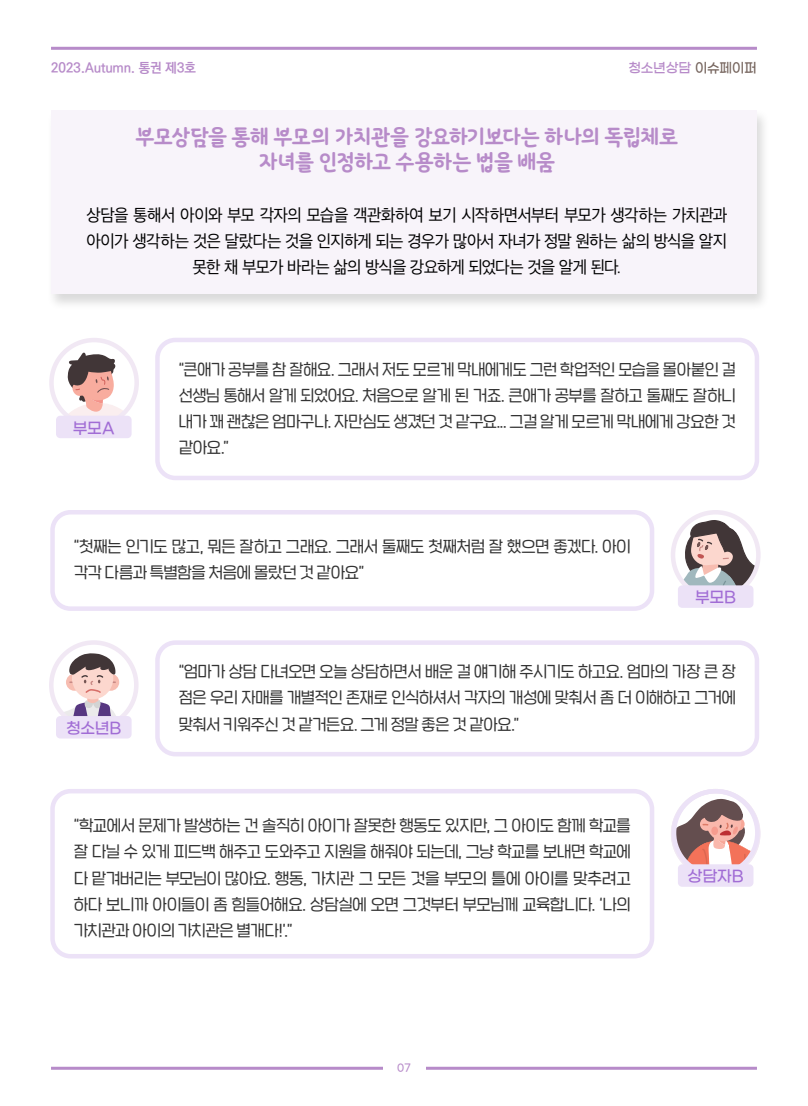
<style>
.page{position:relative;width:808px;height:1106px;background:#fff}
.page>*{position:absolute;margin:0;border:0;box-sizing:border-box;transform-origin:0 0}
.t1{font:22.5px/25.5px "SD Dunggulrim 2 d Bd";letter-spacing:-.06em;color:#b78bc9;text-align:center;scale:.96 1}
.t2{font:16.5px/26.2px "SD Gothic Neoa d Rg";letter-spacing:-.04em;color:#000;text-align:center;scale:.95 1}
.t3{font:15.75px/26.2px "SD Nemony 2 b Basic Lt";letter-spacing:-.015em;color:#333}
.t4{font:15.75px/26.2px "SD Nemony 2 b Basic Lt";letter-spacing:-.015em;color:#333;text-align:justify;scale:.96 1}
.t5{font:500 15.75px "Gmarket Sans";letter-spacing:-.02em;color:#a16dd5}
.t6{font:700 13.5px "Ko Pub World Dotum";letter-spacing:-.01em;color:#b78bc9}
.t7{font:13.5px "Gmarket Sans TTF Medium";letter-spacing:-.025em;color:#b78bc9}
.t8{font:10.5px "Gmarket Sans TTF Medium";color:#b78bc9}
.s1{color:#75645d}
</style>
<div class="page">
<hr style="left:51px;top:47px;width:706px;height:3px;background:#b78bc9">
<hr style="left:51px;top:1066px;width:706px;height:3px;background:#b78bc9">
<div style="left:383px;top:1054px;width:42px;height:30px;background:#fff"></div>
<svg style="left:54px;top:352px;width:80px;height:64px"></svg>
<div style="left:49px;top:338px;width:90px;height:89px;border:4px solid #f1e8f4;border-radius:50%"></div>
<svg style="left:673px;top:797px;width:85px;height:79px"></svg>
<svg style="left:51px;top:653px;width:83px;height:63px"></svg>
<div style="left:49px;top:640px;width:90px;height:89px;border:4px solid #f1e8f4;border-radius:50%"></div>
<svg style="left:676px;top:520px;width:80px;height:74px"></svg>
<div style="left:671px;top:510px;width:90px;height:90px;border:4px solid #f1e8f4;border-radius:50%"></div>
<div style="left:672px;top:789px;width:87px;height:87px;border:4px solid #ece2f7;border-radius:50%"></div>
<div style="left:46px;top:109px;width:724px;height:201px;background:#000;opacity:.15"></div>
<div style="left:51px;top:111px;width:705px;height:183px;background:#f8f4fa"></div>
<div style="left:155px;top:338px;width:604px;height:142px;border:4px solid #ece2f7;border-radius:18px"></div>
<div style="left:56px;top:416px;width:76px;height:22px;background:#ece2f7;border-radius:4px"></div>
<div style="left:50px;top:510px;width:604px;height:101px;border:4px solid #ece2f7;border-radius:18px"></div>
<div style="left:50px;top:789px;width:604px;height:169px;border:4px solid #ece2f7;border-radius:18px"></div>
<div style="left:678px;top:585px;width:75px;height:23px;background:#ece2f7;border-radius:4px"></div>
<div style="left:678px;top:864px;width:75px;height:22px;background:#ece2f7;border-radius:4px"></div>
<div style="left:155px;top:640px;width:604px;height:116px;border:4px solid #ece2f7;border-radius:18px"></div>
<div style="left:56px;top:716px;width:76px;height:22px;background:#ece2f7;border-radius:4px"></div>
<p class="t6" style="left:51px;top:58px;width:147px">2023.Autumn. 통권 제3호</p>
<p class="t7" style="left:628px;top:61px;width:130px">청소년상담 <span class="s1">이슈페이퍼</span></p>
<h1 class="t1" style="left:135px;top:123px;width:567px">부모상담을 통해 부모의 가치관을 강요하기보다는 하나의 독립체로 자녀를 인정하고 수용하는 법을 배움</h1>
<p class="t2" style="left:86px;top:202px;width:676px">상담을 통해서 아이와 부모 각자의 모습을 객관화하여 보기 시작하면서부터 부모가 생각하는 가치관과 아이가 생각하는 것은 달랐다는 것을 인지하게 되는 경우가 많아서 자녀가 정말 원하는 삶의 방식을 알지 못한 채 부모가 바라는 삶의 방식을 강요하게 되었다는 것을 알게 된다.</p>
<p class="t5" style="left:73px;top:419px;width:43px">부모A</p>
<p class="t4" style="left:179px;top:355px;width:582px">“큰애가 공부를 참 잘해요. 그래서 저도 모르게 막내에게도 그런 학업적인 모습을 몰아붙인 걸 선생님 통해서 알게 되었어요. 처음으로 알게 된 거죠. 큰애가 공부를 잘하고 둘째도 잘하니 내가 꽤 괜찮은 엄마구나. 자만심도 생겼던 것 같구요... 그걸 알게 모르게 막내에게 강요한 것 같아요.”</p>
<p class="t3" style="left:74px;top:532px;width:558px">“첫째는 인기도 많고, 뭐든 잘하고 그래요. 그래서 둘째도 첫째처럼 잘 했으면 좋겠다. 아이 각각 다름과 특별함을 처음에 몰랐던 것 같아요”</p>
<p class="t5" style="left:695px;top:589px;width:42px">부모B</p>
<p class="t3" style="left:179px;top:657px;width:559px">“엄마가 상담 다녀오면 오늘 상담하면서 배운 걸 얘기해 주시기도 하고요. 엄마의 가장 큰 장 점은 우리 자매를 개별적인 존재로 인식하셔서 각자의 개성에 맞춰서 좀 더 이해하고 그거에</p>
<p class="t5" style="left:66px;top:719px;width:57px">청소년B</p>
<p class="t3" style="left:179px;top:710px;width:342px">맞춰서 키워주신 것 같거든요. 그게 정말 좋은 것 같아요.”</p>
<p class="t3" style="left:74px;top:811px;width:559px;text-align:justify">“학교에서 문제가 발생하는 건 솔직히 아이가 잘못한 행동도 있지만, 그 아이도 함께 학교를 잘 다닐 수 있게 피드백 해주고 도와주고 지원을 해줘야 되는데, 그냥 학교를 보내면 학교에 다 맡겨버리는 부모님이 많아요. 행동, 가치관 그 모든 것을 부모의 틀에 아이를 맞추려고 하다 보니까 아이들이 좀 힘들어해요. 상담실에 오면 그것부터 부모님께 교육합니다. ‘나의 가치관과 아이의 가치관은 별개다!’.”</p>
<p class="t8" style="left:397px;top:1062px;width:15px">07</p>
<p class="t5" style="left:688px;top:867px;width:58px">상담자B</p>
</div>
